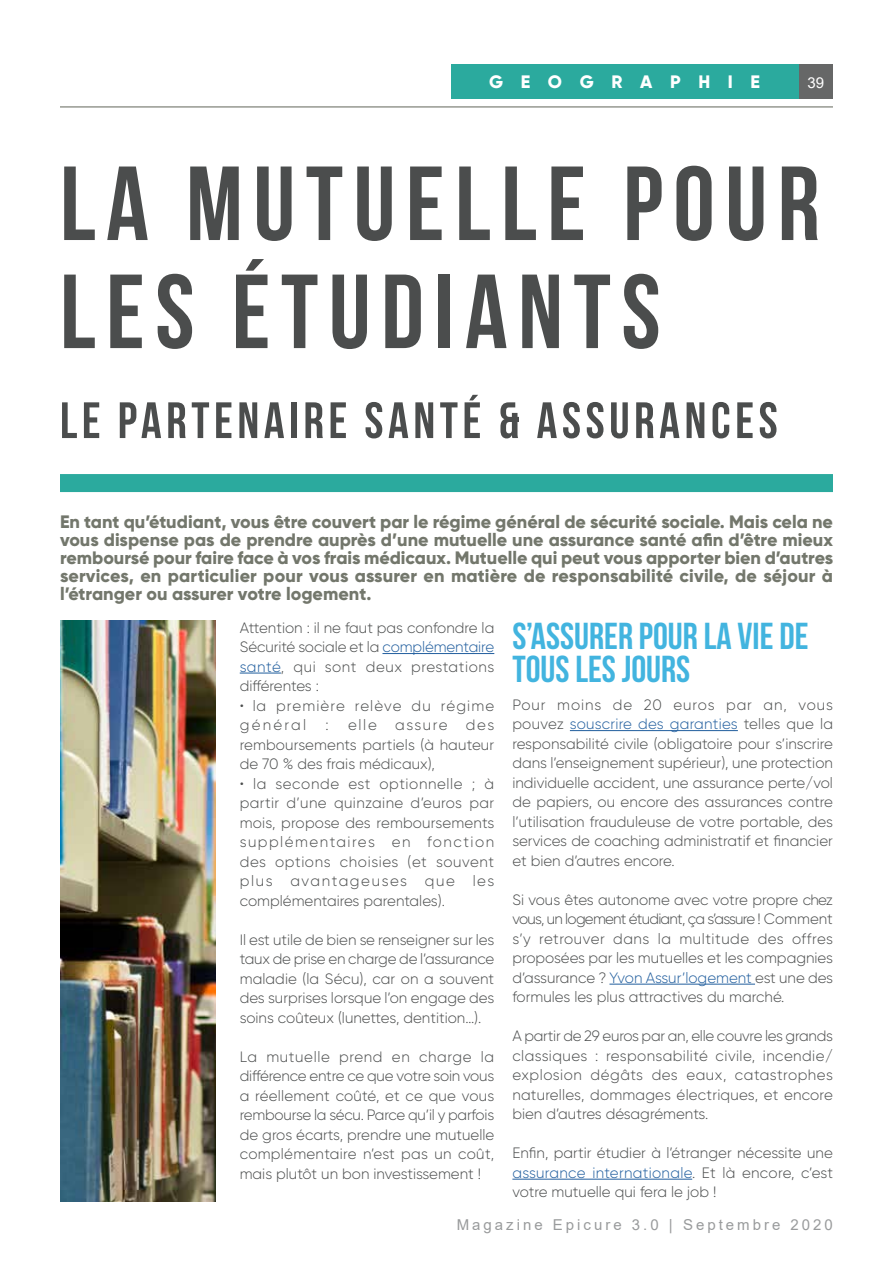
<style>
.page{position:relative;width:893px;height:1263px;background:#fff}
.page>*{position:absolute;margin:0;border:0;box-sizing:border-box;transform-origin:0 0}
.t1{font:105px/108px "Bebas Neue";letter-spacing:.1em;color:#4b4d4d}
.t2{font:51px "Bebas Neue";letter-spacing:.09em;color:#4b4d4d}
.t3{font:37.5px/33px "Bebas Neue";color:#42b4df}
.t4{font:800 18px/18px "Gilroy";color:#73776c;text-align:justify}
.t5{font:800 18px "Gilroy";letter-spacing:.98em;color:#fff}
.t6{font:300 15px/19.5px "Gilroy";color:#4b4d4d;text-align:justify}
.t7{font:15px "Arial";letter-spacing:.2em;color:#999b9c}
.t8{font:300 15px/19.5px "Gilroy";letter-spacing:.075em;color:#4b4d4d}
.t9{font:15px "Arial";color:#fff}
.s1{color:#215e9e}
</style>
<div class="page">
<div style="left:798px;top:64px;width:35px;height:34px;background:#666767"></div>
<div style="left:451px;top:64px;width:347px;height:34px;background:#2baa9e"></div>
<hr style="left:60px;top:106px;width:773px;height:1px;background:#73776c">
<div style="left:60px;top:474px;width:773px;height:18px;background:#2baa9e"></div>
<hr style="left:382px;top:653px;width:112px;height:1px;background:#215e9e">
<hr style="left:240px;top:673px;width:41px;height:1px;background:#215e9e">
<hr style="left:570px;top:730px;width:168px;height:1px;background:#215e9e">
<hr style="left:609px;top:984px;width:146px;height:1px;background:#215e9e">
<hr style="left:512px;top:1179px;width:180px;height:1px;background:#215e9e">
<img style="left:60px;top:621px;width:156px;height:580px">
<p class="t5" style="left:489px;top:71px;width:272px">GEOGRAPHIE</p>
<p class="t9" style="left:807px;top:72px;width:18px">39</p>
<h1 class="t1" style="left:60px;top:148px;width:761px">LA MUTUELLE POUR<br>LES ÉTUDIANTS</h1>
<h2 class="t2" style="left:60px;top:392px;width:719px">LE PARTENAIRE SANTÉ &amp; ASSURANCES</h2>
<p class="t4" style="left:60px;top:513px;width:775px">En tant qu’étudiant, vous être couvert par le régime général de sécurité sociale. Mais cela ne vous dispense pas de prendre auprès d’une mutuelle une assurance santé afin d’être mieux remboursé pour faire face à vos frais médicaux. Mutuelle qui peut vous apporter bien d’autres services, en particulier pour vous assurer en matière de responsabilité civile, de séjour à l’étranger ou assurer votre logement.</p>
<p class="t6" style="left:240px;top:617px;width:256px">Attention : il ne faut pas confondre la Sécurité sociale et la <span class="s1">complémentaire santé</span>, qui sont deux prestations différentes :</p>
<p class="t8" style="left:240px;top:695px;width:256px">• la première relève du régime général</p>
<h3 class="t3" style="left:512px;top:619px;width:298px">S’ASSURER POUR LA VIE DE<br>TOUS LES JOURS</h3>
<p class="t6" style="left:512px;top:694px;width:322px">Pour moins de 20 euros par an, vous pouvez <span class="s1">souscrire des garanties</span> telles que la responsabilité civile (obligatoire pour s’inscrire dans l’enseignement supérieur), une protection individuelle accident, une assurance perte/vol de papiers, ou encore des assurances contre l’utilisation frauduleuse de votre portable, des services de coaching administratif et financier et bien d’autres encore.</p>
<p class="t6" style="left:512px;top:889px;width:322px">Si vous êtes autonome avec votre propre chez vous, un logement étudiant, ça s’assure ! Comment s’y retrouver dans la multitude des offres proposées par les mutuelles et les compagnies d’assurance ? <span class="s1">Yvon Assur’logement</span> est une des formules les plus attractives du marché.</p>
<p class="t6" style="left:512px;top:1026px;width:322px">A partir de 29 euros par an, elle couvre les grands classiques : responsabilité civile, incendie/ explosion dégâts des eaux, catastrophes naturelles, dommages électriques, et encore bien d’autres désagréments.</p>
<p class="t6" style="left:512px;top:1143px;width:322px">Enfin, partir étudier à l’étranger nécessite une <span class="s1">assurance internationale</span>. Et là encore, c’est votre mutuelle qui fera le job !</p>
<p class="t6" style="left:240px;top:715px;width:256px;text-indent:108px">elle assure des remboursements partiels (à hauteur de 70 % des frais médicaux),</p>
<p class="t6" style="left:240px;top:773px;width:256px">• la seconde est optionnelle ; à partir d’une quinzaine d’euros par mois, propose des remboursements supplémentaires en fonction des options choisies (et souvent plus avantageuses que les complémentaires parentales).</p>
<p class="t6" style="left:240px;top:929px;width:256px">Il est utile de bien se renseigner sur les taux de prise en charge de l’assurance maladie (la Sécu), car on a souvent des surprises lorsque l’on engage des soins coûteux (lunettes, dentition…).</p>
<p class="t6" style="left:240px;top:1046px;width:256px">La mutuelle prend en charge la différence entre ce que votre soin vous a réellement coûté, et ce que vous rembourse la sécu. Parce qu’il y parfois de gros écarts, prendre une mutuelle complémentaire n’est pas un coût, mais plutôt un bon investissement !</p>
<p class="t6" style="left:326px;top:715px;width:5px">:</p>
<p class="t7" style="left:457px;top:1214px;width:378px">Magazine Epicure 3.0 | Septembre 2020</p>
</div>
